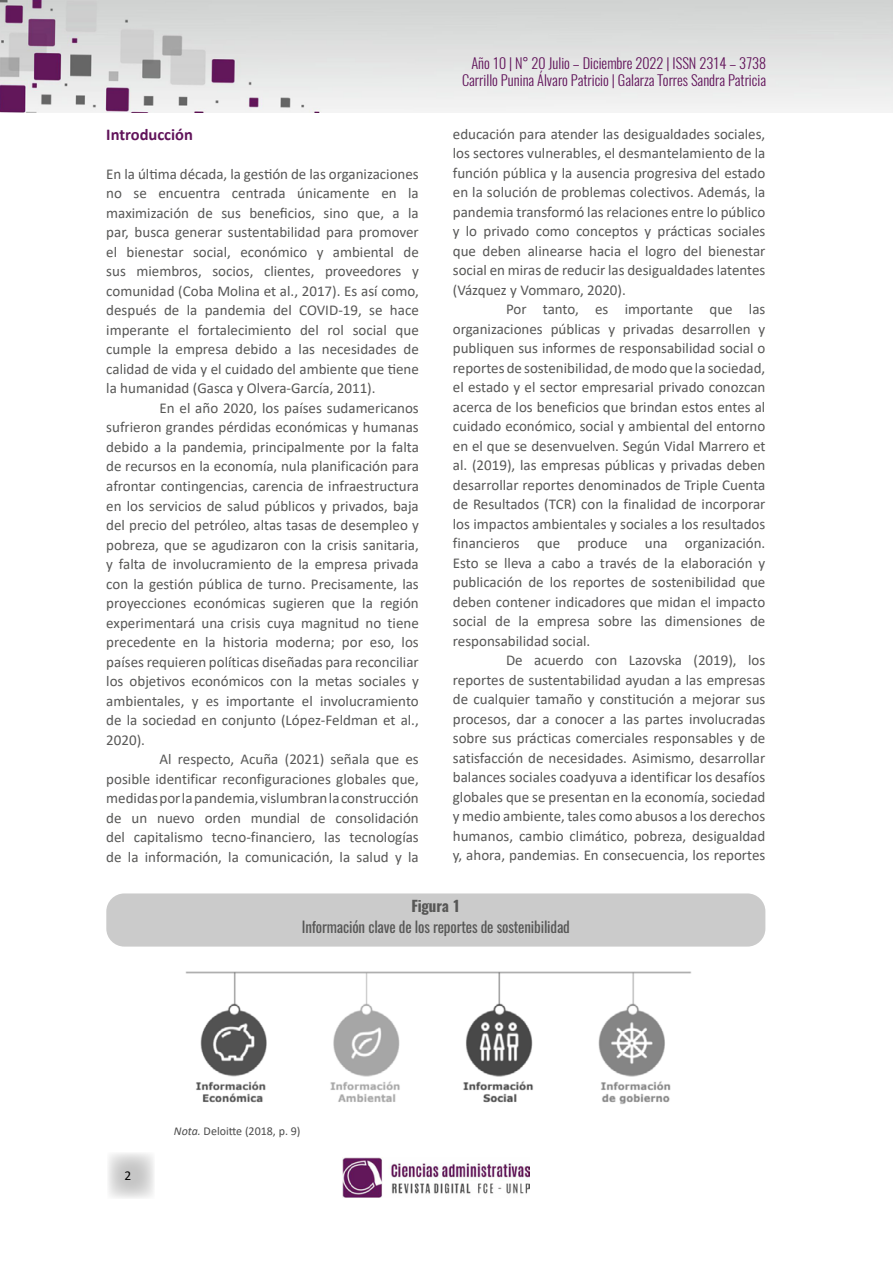
<style>
.page{position:relative;width:893px;height:1263px;background:#fff}
.page>*{position:absolute;margin:0;border:0;box-sizing:border-box;transform-origin:0 0}
.t1{font:700 16.5px "Calibri";color:#61135a}
.t2{font:15px/19.5px "Calibri";color:#575756;text-align:justify}
.t3{font:15px "Oswald";letter-spacing:-.01em;color:#575756}
.t4{font:700 15px "Oswald";letter-spacing:-.01em;color:#575756}
.t5{font:300 14.4px/17.2px "Oswald";color:#61135a;text-align:right}
.t6{font:13.5px "Calibri";color:#000}
.t7{font:12px "Calibri";color:#4d4d4d}
.s1{font-style:italic}
</style>
<div class="page">
<svg style="left:108px;top:1153px;width:46px;height:45px"></svg>
<img style="left:0;top:0;width:893px;height:112px">
<img style="left:342px;top:1157px;width:187px;height:41px">
<div style="left:106px;top:893px;width:659px;height:53px;background:#c6c6c6;border-radius:18px"></div>
<img style="left:185px;top:971px;width:507px;height:134px">
<p class="t1" style="left:106px;top:123px;width:88px">Introducción</p>
<p class="t2" style="left:106px;top:164px;width:314px">En la última década, la gestión de las organizaciones no se encuentra centrada únicamente en la maximización de sus beneficios, sino que, a la par, busca generar sustentabilidad para promover el bienestar social, económico y ambiental de sus miembros, socios, clientes, proveedores y comunidad (Coba Molina et al., 2017). Es así como, después de la pandemia del COVID-19, se hace imperante el fortalecimiento del rol social que cumple la empresa debido a las necesidades de calidad de vida y el cuidado del ambiente que tiene la humanidad (Gasca y Olvera-García, 2011).</p>
<p class="t2" style="left:106px;top:398px;width:314px;text-indent:53px">En el año 2020, los países sudamericanos sufrieron grandes pérdidas económicas y humanas debido a la pandemia, principalmente por la falta de recursos en la economía, nula planificación para afrontar contingencias, carencia de infraestructura en los servicios de salud públicos y privados, baja del precio del petróleo, altas tasas de desempleo y pobreza, que se agudizaron con la crisis sanitaria, y falta de involucramiento de la empresa privada con la gestión pública de turno. Precisamente, las proyecciones económicas sugieren que la región experimentará una crisis cuya magnitud no tiene precedente en la historia moderna; por eso, los países requieren políticas diseñadas para reconciliar los objetivos económicos con la metas sociales y ambientales, y es importante el involucramiento de la sociedad en conjunto (López-Feldman et al., 2020).</p>
<p class="t2" style="left:106px;top:749px;width:314px;text-indent:53px">Al respecto, Acuña (2021) señala que es posible identificar reconfiguraciones globales que, medidas por la pandemia, vislumbran la construcción de un nuevo orden mundial de consolidación del capitalismo tecno-financiero, las tecnologías de la información, la comunicación, la salud y la</p>
<p class="t5" style="left:462px;top:52px;width:306px">Año 10 | N° 20 Julio – Diciembre 2022 | ISSN 2314 – 3738<br>Carrillo Punina Álvaro Patricio | Galarza Torres Sandra Patricia</p>
<p class="t2" style="left:453px;top:124px;width:314px">educación para atender las desigualdades sociales, los sectores vulnerables, el desmantelamiento de la función pública y la ausencia progresiva del estado en la solución de problemas colectivos. Además, la pandemia transformó las relaciones entre lo público y lo privado como conceptos y prácticas sociales que deben alinearse hacia el logro del bienestar social en miras de reducir las desigualdades latentes (Vázquez y Vommaro, 2020).</p>
<p class="t2" style="left:453px;top:299px;width:314px;text-indent:53px">Por tanto, es importante que las organizaciones públicas y privadas desarrollen y publiquen sus informes de responsabilidad social o reportes de sostenibilidad, de modo que la sociedad, el estado y el sector empresarial privado conozcan acerca de los beneficios que brindan estos entes al cuidado económico, social y ambiental del entorno en el que se desenvuelven. Según Vidal Marrero et al. (2019), las empresas públicas y privadas deben desarrollar reportes denominados de Triple Cuenta de Resultados (TCR) con la finalidad de incorporar los impactos ambientales y sociales a los resultados financieros que produce una organización.<br>Esto se lleva a cabo a través de la elaboración y publicación de los reportes de sostenibilidad que deben contener indicadores que midan el impacto social de la empresa sobre las dimensiones de responsabilidad social.</p>
<p class="t2" style="left:453px;top:650px;width:314px;text-indent:53px">De acuerdo con Lazovska (2019), los reportes de sustentabilidad ayudan a las empresas de cualquier tamaño y constitución a mejorar sus procesos, dar a conocer a las partes involucradas sobre sus prácticas comerciales responsables y de satisfacción de necesidades. Asimismo, desarrollar balances sociales coadyuva a identificar los desafíos globales que se presentan en la economía, sociedad y medio ambiente, tales como abusos a los derechos humanos, cambio climático, pobreza, desigualdad y, ahora, pandemias. En consecuencia, los reportes</p>
<p class="t4" style="left:411px;top:898px;width:50px">Figura 1</p>
<p class="t3" style="left:302px;top:914px;width:270px">Información clave de los reportes de sostenibilidad</p>
<p class="t6" style="left:124px;top:1166px;width:8px">2</p>
<p class="t7" style="left:174px;top:1123px;width:128px"><span class="s1">Nota.</span> Deloitte (2018, p. 9)</p>
</div>
